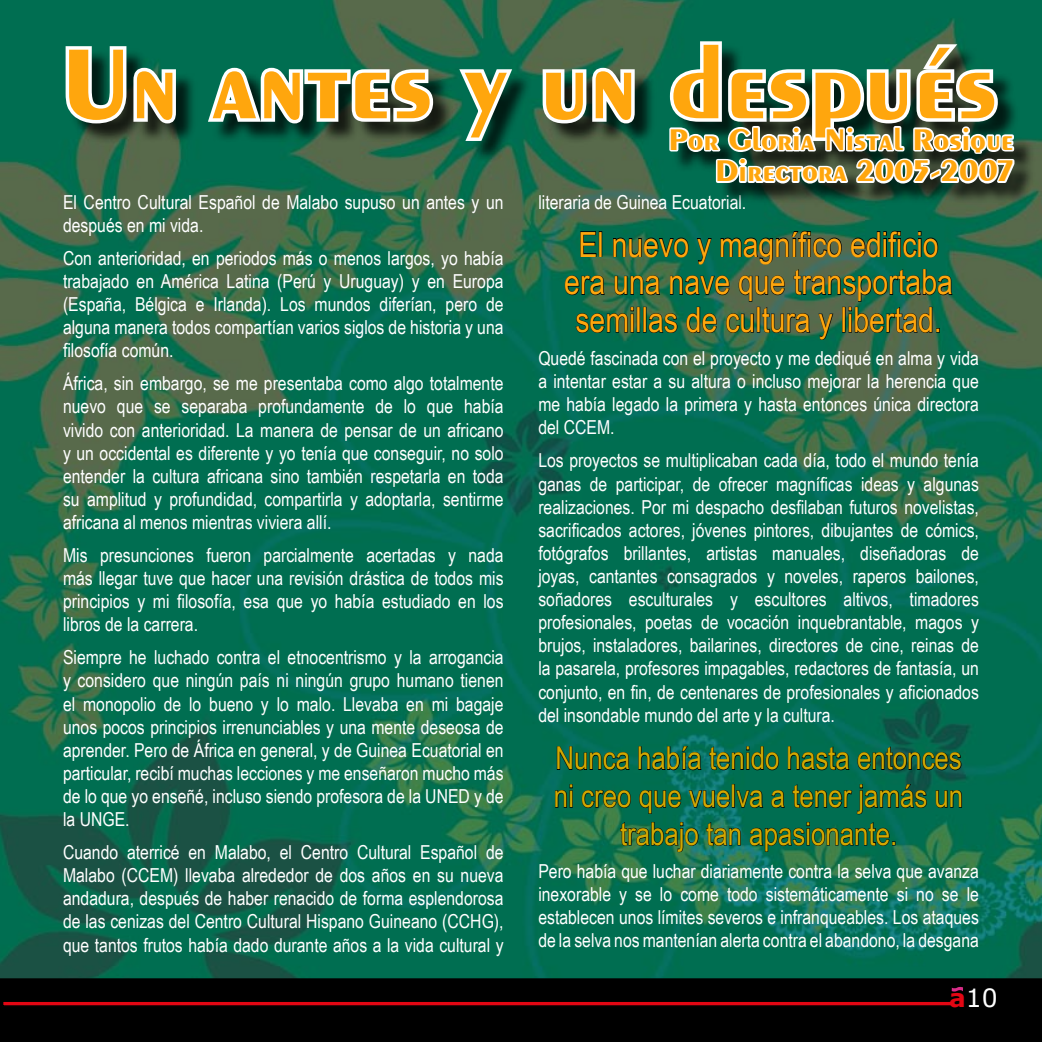
<style>
.page{position:relative;width:1042px;height:1042px;background:#fff}
.page>*{position:absolute;margin:0;border:0;box-sizing:border-box;transform-origin:0 0}
.t1{font:700 105px "Exotic 350 BT";color:#ffa60d}
.t2{font:34.65px/37.8px "Arial Narrow";color:#ffa60d;text-align:center}
.t3{font:31.5px/37.8px "Arial Narrow";color:#d2a700;text-align:center}
.t4{font:700 31.5px/31.5px "Exotic 350 BT";color:#ffa60d;text-align:right}
.t5{font:25.03px "Verdana";color:#fff}
.t6{font:19.25px/23.1px "Arial Narrow";color:#fff;text-align:justify}
.s1{font-weight:700;color:#e30613}
</style>
<div class="page">
<img style="left:0;top:0;width:1042px;height:978px">
<svg style="left:564px;top:230px;width:389px;height:110px;background:#1f5c42"></svg>
<svg style="left:556px;top:746px;width:74px;height:25px;background:#00523f"></svg>
<svg style="left:638px;top:746px;width:64px;height:25px;background:#035243"></svg>
<svg style="left:709px;top:745px;width:70px;height:25px;background:#025240"></svg>
<svg style="left:787px;top:745px;width:63px;height:25px;background:#00503b"></svg>
<svg style="left:857px;top:745px;width:105px;height:25px;background:#064a3b"></svg>
<svg style="left:555px;top:784px;width:18px;height:24px"></svg>
<div style="left:569px;top:790px;width:4px;height:17px;border:1px solid #000"></div>
<svg style="left:581px;top:789px;width:50px;height:19px"></svg>
<svg style="left:639px;top:789px;width:43px;height:25px"></svg>
<div style="left:732px;top:784px;width:3px;height:23px;border:1px solid #000"></div>
<svg style="left:688px;top:789px;width:76px;height:19px"></svg>
<svg style="left:771px;top:789px;width:14px;height:19px"></svg>
<svg style="left:792px;top:783px;width:135px;height:32px;background:#015640"></svg>
<svg style="left:935px;top:789px;width:27px;height:19px"></svg>
<svg style="left:620px;top:821px;width:79px;height:31px;background:#105b40"></svg>
<svg style="left:706px;top:821px;width:35px;height:25px"></svg>
<svg style="left:749px;top:821px;width:146px;height:31px;background:#05593f"></svg>
<div style="left:0;top:978px;width:1042px;height:64px;background:#000"></div>
<div style="left:3px;top:1001px;width:950px;height:5px;background:#e30613"></div>
<div style="left:2px;top:1000px;width:952px;height:7px;border:2px solid #000"></div>
<svg style="left:951px;top:986px;width:12px;height:6px"></svg>
<div style="left:68px;top:44px;width:968px;height:161px;background:#000;opacity:.75"></div>
<svg style="left:62px;top:43px;width:120px;height:86px"></svg>
<svg style="left:203px;top:62px;width:235px;height:67px"></svg>
<svg style="left:454px;top:66px;width:63px;height:78px"></svg>
<svg style="left:539px;top:62px;width:101px;height:67px"></svg>
<svg style="left:666px;top:38px;width:350px;height:148px"></svg>
<h1 class="t1" style="left:61px;top:20px;width:937px">Un antes y un después</h1>
<h3 class="t4" style="left:668px;top:123px;width:347px">Por Gloria Nistal Rosique<br>Directora 2005-2007</h3>
<p class="t6" style="left:63px;top:190px;width:442px">El Centro Cultural Español de Malabo supuso un antes y un después en mi vida.</p>
<p class="t6" style="left:63px;top:246px;width:442px">Con anterioridad, en periodos más o menos largos, yo había trabajado en América Latina (Perú y Uruguay) y en Europa (España, Bélgica e Irlanda). Los mundos diferían, pero de alguna manera todos compartían varios siglos de historia y una filosofía común.</p>
<p class="t6" style="left:63px;top:371px;width:442px">África, sin embargo, se me presentaba como algo totalmente nuevo que se separaba profundamente de lo que había vivido con anterioridad. La manera de pensar de un africano y un occidental es diferente y yo tenía que conseguir, no solo entender la cultura africana sino también respetarla en toda su amplitud y profundidad, compartirla y adoptarla, sentirme africana al menos mientras viviera allí.</p>
<p class="t6" style="left:63px;top:543px;width:442px">Mis presunciones fueron parcialmente acertadas y nada más llegar tuve que hacer una revisión drástica de todos mis principios y mi filosofía, esa que yo había estudiado en los libros de la carrera.</p>
<p class="t6" style="left:63px;top:645px;width:442px">Siempre he luchado contra el etnocentrismo y la arrogancia y considero que ningún país ni ningún grupo humano tienen el monopolio de lo bueno y lo malo. Llevaba en mi bagaje unos pocos principios irrenunciables y una mente deseosa de aprender. Pero de África en general, y de Guinea Ecuatorial en particular, recibí muchas lecciones y me enseñaron mucho más de lo que yo enseñé, incluso siendo profesora de la UNED y de la UNGE.</p>
<p class="t6" style="left:63px;top:840px;width:442px">Cuando aterricé en Malabo, el Centro Cultural Español de Malabo (CCEM) llevaba alrededor de dos años en su nueva andadura, después de haber renacido de forma esplendorosa de las cenizas del Centro Cultural Hispano Guineano (CCHG), que tantos frutos había dado durante años a la vida cultural y</p>
<p class="t6" style="left:538px;top:190px;width:209px">literaria de Guinea Ecuatorial.</p>
<h2 class="t2" style="left:564px;top:224px;width:390px">El nuevo y magnífico edificio era una nave que transportaba semillas de cultura y libertad.</h2>
<p class="t6" style="left:538px;top:346px;width:442px">Quedé fascinada con el proyecto y me dediqué en alma y vida a intentar estar a su altura o incluso mejorar la herencia que me había legado la primera y hasta entonces única directora del CCEM.</p>
<p class="t6" style="left:538px;top:448px;width:442px">Los proyectos se multiplicaban cada día, todo el mundo tenía ganas de participar, de ofrecer magníficas ideas y algunas realizaciones. Por mi despacho desfilaban futuros novelistas, sacrificados actores, jóvenes pintores, dibujantes de cómics, fotógrafos brillantes, artistas manuales, diseñadoras de joyas, cantantes consagrados y noveles, raperos bailones, soñadores esculturales y escultores altivos, timadores profesionales, poetas de vocación inquebrantable, magos y brujos, instaladores, bailarines, directores de cine, reinas de la pasarela, profesores impagables, redactores de fantasía, un conjunto, en fin, de centenares de profesionales y aficionados del insondable mundo del arte y la cultura.</p>
<h3 class="t3" style="left:554px;top:738px;width:411px">Nunca había tenido hasta entonces ni creo que vuelva a tener jamás un trabajo tan apasionante.</h3>
<p class="t6" style="left:538px;top:859px;width:442px">Pero había que luchar diariamente contra la selva que avanza inexorable y se lo come todo sistemáticamente si no se le establecen unos límites severos e infranqueables. Los ataques de la selva nos mantenían alerta contra el abandono, la desgana</p>
<h3 class="t5" style="left:949px;top:980px;width:50px"><span class="s1">a</span>10</h3>
</div>
